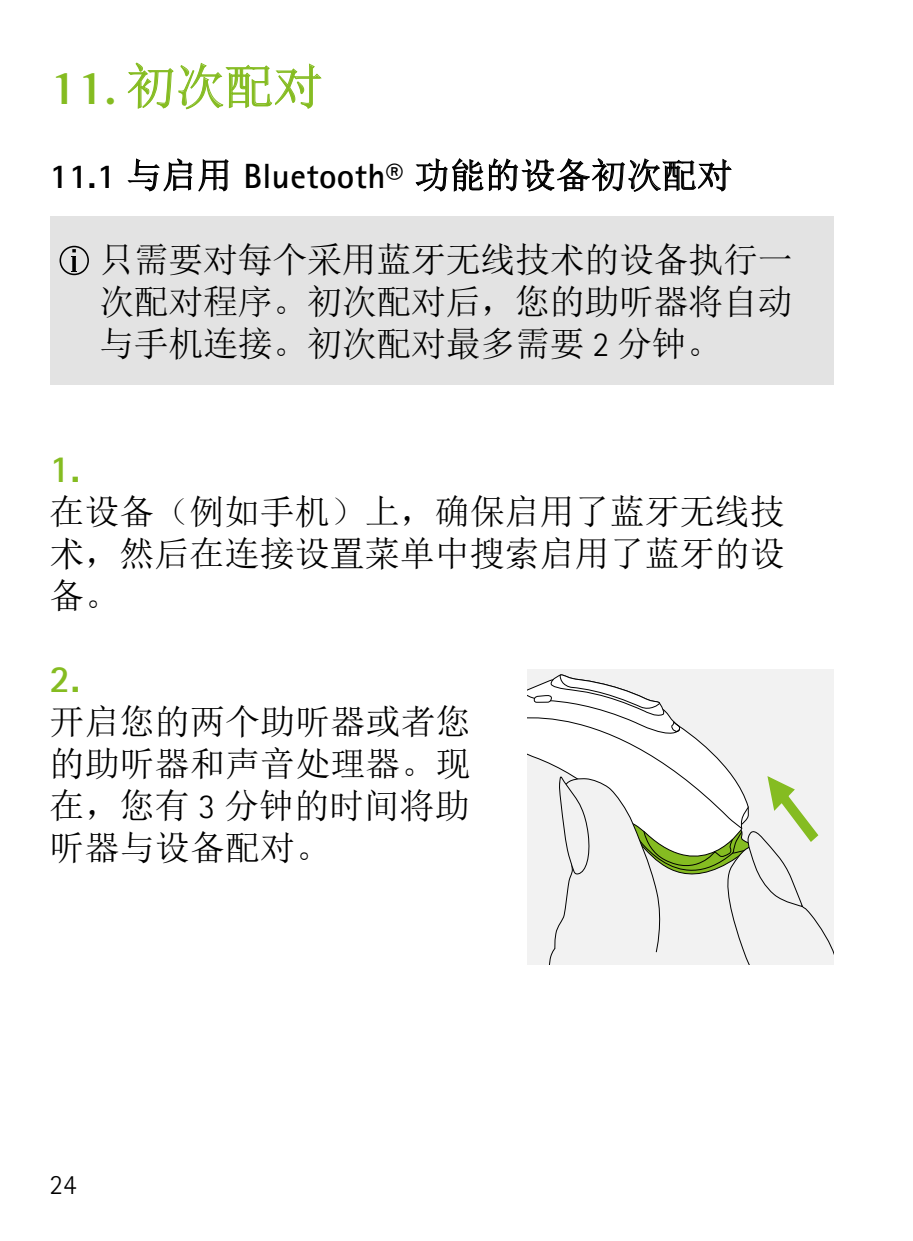
<style>
.page{position:relative;width:913px;height:1241px;background:#fff}
.page>*{position:absolute;margin:0;border:0;box-sizing:border-box;transform-origin:0 0}
.t1{font:49px "Sim Sun";color:#85bc21}
.t2{font:700 38.5px "Rotis Sans Serif Pro";color:#85bc21}
.t3{font:35px/42px "Sim Sun";color:#000;text-align:justify}
.t4{font:700 35px "Rotis Sans Serif Pro";letter-spacing:.01em;color:#000}
.t5{font:300 28px "Rotis Sans Serif Pro";color:#000}
.s1{font-family:"Rotis Semi Serif Pro";font-weight:700}
.s2{font-family:"Sim Sun";font-weight:400}
.s3{font-family:"Rotis Sans Serif Pro";font-weight:300}
</style>
<div class="page">
<svg style="left:127px;top:158px;width:102px;height:34px"></svg>
<svg style="left:415px;top:158px;width:317px;height:34px"></svg>
<div style="left:50px;top:216px;width:783px;height:169px;background:#e3e3e3"></div>
<svg style="left:60px;top:246px;width:29px;height:29px"></svg>
<svg style="left:527px;top:673px;width:306px;height:291px"></svg>
<svg style="left:127px;top:62px;width:195px;height:47px"></svg>
<h1 class="t1" style="left:50px;top:61px;width:274px"><span class="s1">11.</span> 初次配对</h1>
<p class="t4" style="left:50px;top:153px;width:684px">11.1 <span class="s2">与启用</span> Bluetooth® <span class="s2">功能的设备初次配对</span></p>
<p class="t3" style="left:99px;top:238px;width:695px">只需要对每个采用蓝牙无线技术的设备执行一次配对程序。初次配对后，您的助听器将自动与手机连接。初次配对最多需要 <span class="s3">2</span> 分钟。</p>
<p class="t2" style="left:50px;top:444px;width:32px">1.</p>
<p class="t3" style="left:50px;top:490px;width:737px">在设备（例如手机）上，确保启用了蓝牙无线技术，然后在连接设置菜单中搜索启用了蓝牙的设备。</p>
<p class="t2" style="left:50px;top:654px;width:32px">2.</p>
<p class="t3" style="left:50px;top:700px;width:423px">开启您的两个助听器或者您的助听器和声音处理器。现在，您有 <span class="s3">3</span> 分钟的时间将助听器与设备配对。</p>
<p class="t5" style="left:50px;top:1168px;width:28px">24</p>
</div>
